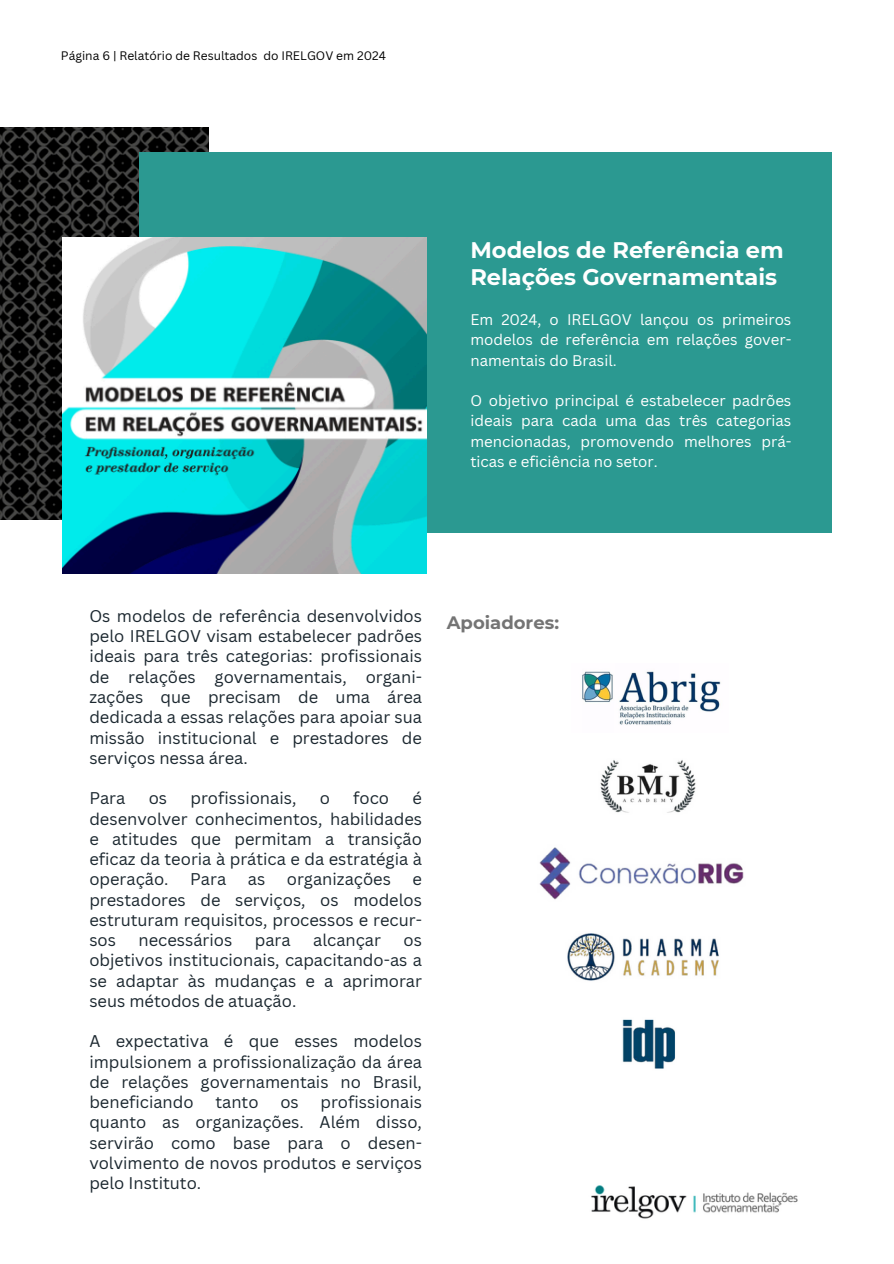
<style>
.page{position:relative;width:894px;height:1264px;background:#fff}
.page>*{position:absolute;margin:0;border:0;box-sizing:border-box;transform-origin:0 0}
.t1{font:700 22.5px/27px "Montserrat";color:#fff}
.t2{font:700 18px "Montserrat";color:#747474}
.t3{font:16.5px/20.2px "Canva Sans";color:#1b272f;text-align:justify}
.t4{font:15px/20.2px "Canva Sans";color:#fff;text-align:justify}
.t5{font:12px "Canva Sans";color:#000}
</style>
<div class="page">
<img style="left:0;top:128px;width:208px;height:391px">
<div style="left:139px;top:152px;width:692px;height:381px;background:#2b9991"></div>
<img style="left:62px;top:238px;width:364px;height:335px">
<img style="left:539px;top:847px;width:205px;height:53px">
<img style="left:567px;top:933px;width:152px;height:48px">
<img style="left:600px;top:760px;width:96px;height:53px">
<img style="left:622px;top:1019px;width:53px;height:50px">
<img style="left:582px;top:671px;width:139px;height:54px">
<img style="left:591px;top:1185px;width:207px;height:34px">
<h3 class="t5" style="left:61px;top:48px;width:326px">Página 6 | Relatório de Resultados do IRELGOV em 2024</h3>
<h3 class="t1" style="left:470px;top:236px;width:315px">Modelos de Referência em<br>Relações Governamentais</h3>
<h4 class="t4" style="left:470px;top:309px;width:322px">Em 2024, o IRELGOV lançou os primeiros modelos de referência em relações gover&shy;namentais do Brasil.</h4>
<p class="t4" style="left:470px;top:390px;width:322px">O objetivo principal é estabelecer padrões ideais para cada uma das três categorias mencionadas, promovendo melhores prá&shy;ticas e eficiência no setor.</p>
<p class="t3" style="left:89px;top:605px;width:334px">Os modelos de referência desenvolvidos pelo IRELGOV visam estabelecer padrões ideais para três categorias: profissionais de relações governamentais, organi&shy;zações que precisam de uma área dedicada a essas relações para apoiar sua missão institucional e prestadores de serviços nessa área.</p>
<h1 class="t3" style="left:89px;top:787px;width:37px">Para</h1>
<h1 class="t3" style="left:149px;top:787px;width:20px">os</h1>
<h1 class="t3" style="left:190px;top:787px;width:107px">profissionais,</h1>
<h1 class="t3" style="left:319px;top:787px;width:12px">o</h1>
<h1 class="t3" style="left:353px;top:787px;width:37px">foco</h1>
<h1 class="t3" style="left:89px;top:787px;width:334px;text-indent:323px">é desenvolver conhecimentos, habilidades e atitudes que permitam a transição eficaz da teoria à prática e da estratégia à operação.</h1>
<h1 class="t3" style="left:190px;top:868px;width:37px">Para</h1>
<h1 class="t3" style="left:248px;top:868px;width:19px">as</h1>
<h1 class="t3" style="left:287px;top:868px;width:105px">organizações</h1>
<h1 class="t3" style="left:89px;top:868px;width:334px;text-indent:323px">e prestadores de serviços, os modelos estruturam requisitos, processos e recur&shy;sos</h1>
<h1 class="t3" style="left:138px;top:929px;width:95px">necessários</h1>
<h1 class="t3" style="left:255px;top:929px;width:37px">para</h1>
<h1 class="t3" style="left:313px;top:929px;width:69px">alcançar</h1>
<h1 class="t3" style="left:89px;top:929px;width:334px;text-indent:314px">os objetivos institucionais, capacitando-as a se adaptar às mudanças e a aprimorar seus métodos de atuação.</h1>
<h4 class="t3" style="left:89px;top:1030px;width:334px">A expectativa é que esses modelos impulsionem a profissionalização da área de relações governamentais no Brasil, beneficiando</h4>
<h4 class="t3" style="left:89px;top:1091px;width:334px;text-indent:231px">profissionais quanto as organizações. Além disso, servirão como base para o desen&shy;volvimento de novos produtos e serviços pelo Instituto.</h4>
<h4 class="t3" style="left:215px;top:1091px;width:45px">tanto</h4>
<h4 class="t3" style="left:280px;top:1091px;width:20px">os</h4>
<h3 class="t2" style="left:446px;top:611px;width:114px">Apoiadores:</h3>
</div>
